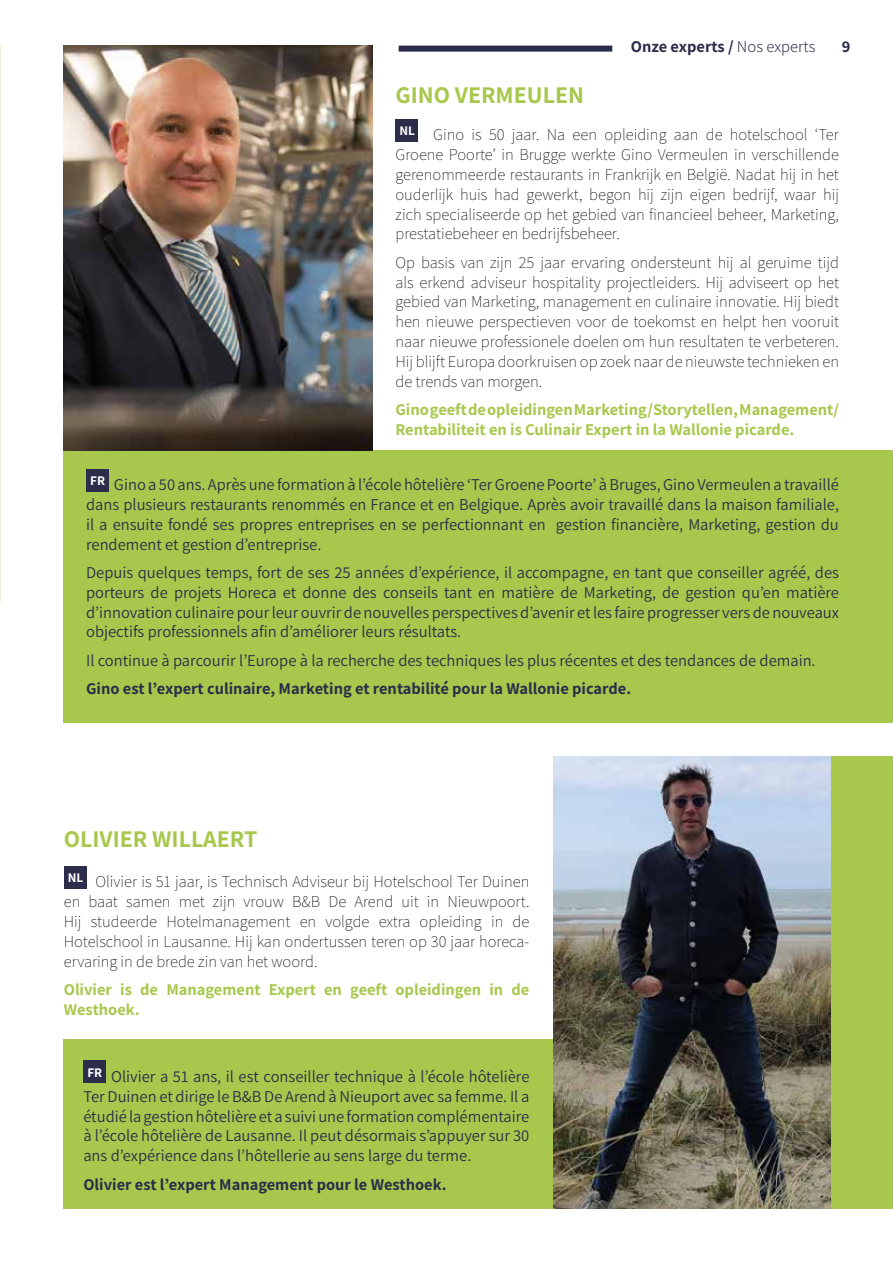
<style>
.page{position:relative;width:893px;height:1263px;background:#fff}
.page>*{position:absolute;margin:0;border:0;box-sizing:border-box;transform-origin:0 0}
.t1{font:700 24px "Assistant";color:#a7c84c}
.t2{font:16.5px/19.8px "Assistant";color:#2c2d4a;text-align:justify}
.t3{font:200 16.5px/19.8px "Assistant";color:#000;text-align:justify}
.t4{font:700 16.5px/19.8px "Assistant";color:#a7c84c}
.t5{font:700 16.5px "Assistant";color:#2c2d4a}
.s1{font-weight:300}
</style>
<div class="page">
<div style="left:669px;top:757px;width:224px;height:452px;background:#a7c84c"></div>
<div style="left:64px;top:1040px;width:502px;height:169px;background:#a7c84c"></div>
<div style="left:64px;top:451px;width:829px;height:272px;background:#a7c84c"></div>
<div style="left:399px;top:46px;width:213px;height:6px;background:#2c2d4a"></div>
<div style="left:395px;top:119px;width:23px;height:23px;background:#2c2d4a"></div>
<div style="left:86px;top:469px;width:23px;height:22px;background:#2c2d4a"></div>
<div style="left:64px;top:866px;width:22px;height:22px;background:#2c2d4a"></div>
<div style="left:83px;top:1061px;width:23px;height:22px;background:#2c2d4a"></div>
<img style="left:554px;top:757px;width:276px;height:452px">
<img style="left:64px;top:46px;width:308px;height:405px">
<h1 class="t1" style="left:395px;top:79px;width:190px">GINO VERMEULEN</h1>
<p class="t5" style="left:631px;top:36px;width:186px">Onze experts / <span class="s1">Nos experts</span></p>
<p class="t5" style="left:842px;top:36px;width:10px">9</p>
<p class="t3" style="left:395px;top:124px;width:445px"><sup>NL</sup> Gino is 50 jaar. Na een opleiding aan de hotelschool ‘Ter Groene Poorte’ in Brugge werkte Gino Vermeulen in verschillende gerenommeerde restaurants in Frankrijk en België. Nadat hij in het ouderlijk huis had gewerkt, begon hij zijn eigen bedrijf, waar hij zich specialiseerde op het gebied van financieel beheer, Marketing, prestatiebeheer en bedrijfsbeheer.</p>
<p class="t3" style="left:395px;top:251px;width:445px">Op basis van zijn 25 jaar ervaring ondersteunt hij al geruime tijd als erkend adviseur hospitality projectleiders. Hij adviseert op het gebied van Marketing, management en culinaire innovatie. Hij biedt hen nieuwe perspectieven voor de toekomst en helpt hen vooruit naar nieuwe professionele doelen om hun resultaten te verbeteren.<br>Hij blijft Europa doorkruisen op zoek naar de nieuwste technieken en de trends van morgen.</p>
<p class="t4" style="left:395px;top:399px;width:445px">Gino geeft de opleidingen Marketing/Storytellen, Management/<br>Rentabiliteit en is Culinair Expert in la Wallonie picarde.</p>
<p class="t2" style="left:86px;top:474px;width:754px"><sup>FR</sup> Gino a 50 ans. Après une formation à l’école hôtelière ‘Ter Groene Poorte’ à Bruges, Gino Vermeulen a travaillé dans plusieurs restaurants renommés en France et en Belgique. Après avoir travaillé dans la maison familiale, il a ensuite fondé ses propres entreprises en se perfectionnant en gestion financière, Marketing, gestion du rendement et gestion d’entreprise.</p>
<p class="t2" style="left:86px;top:562px;width:754px">Depuis quelques temps, fort de ses 25 années d’expérience, il accompagne, en tant que conseiller agréé, des porteurs de projets Horeca et donne des conseils tant en matière de Marketing, de gestion qu’en matière d’innovation culinaire pour leur ouvrir de nouvelles perspectives d’avenir et les faire progresser vers de nouveaux objectifs professionnels afin d’améliorer leurs résultats.</p>
<p class="t2" style="left:86px;top:649px;width:731px">Il continue à parcourir l’Europe à la recherche des techniques les plus récentes et des tendances de demain.</p>
<p class="t5" style="left:86px;top:677px;width:547px">Gino est l’expert culinaire, Marketing et rentabilité pour la Wallonie picarde.</p>
<h1 class="t1" style="left:64px;top:823px;width:195px">OLIVIER WILLAERT</h1>
<p class="t3" style="left:64px;top:871px;width:467px"><sup>NL</sup> Olivier is 51 jaar, is Technisch Adviseur bij Hotelschool Ter Duinen en baat samen met zijn vrouw B&amp;B De Arend uit in Nieuwpoort.<br>Hij studeerde Hotelmanagement en volgde extra opleiding in de Hotelschool in Lausanne. Hij kan ondertussen teren op 30 jaar horeca&shy;ervaring in de brede zin van het woord.</p>
<p class="t4" style="left:64px;top:979px;width:467px">Olivier is de Management Expert en geeft opleidingen in de<br>Westhoek.</p>
<p class="t2" style="left:83px;top:1066px;width:448px"><sup>FR</sup> Olivier a 51 ans, il est conseiller technique à l’école hôtelière Ter Duinen et dirige le B&amp;B De Arend à Nieuport avec sa femme. Il a étudié la gestion hôtelière et a suivi une formation complémentaire à l’école hôtelière de Lausanne. Il peut désormais s’appuyer sur 30 ans d’expérience dans l’hôtellerie au sens large du terme.</p>
<p class="t5" style="left:83px;top:1173px;width:365px">Olivier est l’expert Management pour le Westhoek.</p>
</div>
